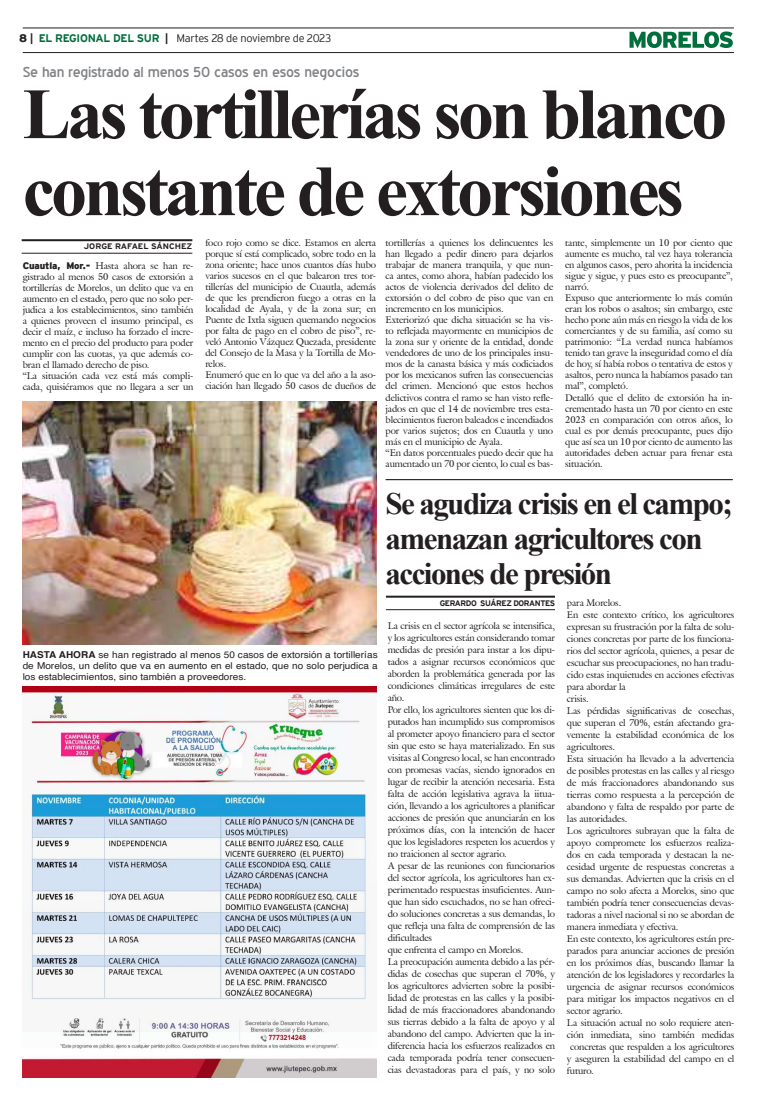
<style>
.page{position:relative;width:757px;height:1106px;background:#fff}
.page>*{position:absolute;margin:0;border:0;box-sizing:border-box;transform-origin:0 0}
.t1{font:700 72px/77px "Times New Roman";letter-spacing:-.05em;color:#231f20}
.t2{font:700 31px/35px "Times New Roman";letter-spacing:-.05em;color:#231f20}
.t3{font:14px "Blue Highway";letter-spacing:-.015em;color:#808285;scale:1.05 1}
.t4{font:300 11px "Interstate";letter-spacing:-.025em;color:#231f20}
.t5{font:9.5px/11px "Galliard IT Cby BT";letter-spacing:-.01em;color:#231f20}
.t6{font:9.5px/11px "Helvetica";letter-spacing:.005em;color:#231f20;text-align:justify;scale:1.05 1}
.t7{font:700 8px "Interstate";letter-spacing:-.05em;color:#231f20}
.t8{font:700 8px "Interstate";color:#231f20;scale:1.05 1}
.s1{font-weight:900}
.s2{font-weight:700}
.s3{font-weight:700;color:#006f3c}
.s4{font-family:"Interstate";font-weight:900}
</style>
<div class="page">
<hr style="left:23px;top:28px;width:711px;height:1px;background:#231f20">
<hr style="left:23px;top:52px;width:711px;height:1px;background:#231f20">
<svg style="left:629px;top:31px;width:104px;height:17px"></svg>
<img style="left:23px;top:687px;width:353px;height:390px">
<hr style="left:22px;top:239px;width:170px;height:2px;background:#231f20">
<hr style="left:22px;top:253px;width:170px;height:1px;background:#231f20">
<img style="left:23px;top:401px;width:353px;height:244px">
<hr style="left:386px;top:479px;width:347px;height:1px;background:#000">
<hr style="left:386px;top:595px;width:169px;height:2px;background:#231f20">
<hr style="left:386px;top:609px;width:169px;height:1px;background:#231f20">
<p class="t4" style="left:19px;top:32px;width:313px"><span class="s1">8</span> <span class="s2">|</span> <span class="s3">EL REGIONAL DEL SUR</span> <span class="s2">|</span> Martes 28 de noviembre de 2023</p>
<h3 class="t3" style="left:23px;top:63px;width:322px">Se han registrado al menos 50 casos en esos negocios</h3>
<h1 class="t1" style="left:23px;top:73px;width:706px">Las tortillerías son blanco constante de extorsiones</h1>
<p class="t8" style="left:84px;top:241px;width:105px">JORGE RAFAEL SÁNCHEZ</p>
<p class="t5" style="left:386px;top:237px;width:169px">tortillerías a quienes los delincuentes les han llegado a pedir dinero para dejarlos trabajar de manera tranquila, y que nun&shy;ca antes, como ahora, habían padecido los actos de violencia derivados del delito de extorsión o del cobro de piso que van en incremento en los municipios.<br>Exteriorizó que dicha situación se ha vis&shy;to reflejada mayormente en municipios de la zona sur y oriente de la entidad, donde vendedores de uno de los principales insu&shy;mos de la canasta básica y más codiciados por los mexicanos sufren las consecuencias del crimen. Mencionó que estos hechos delictivos contra el ramo se han visto refle&shy;jados en que el 14 de noviembre tres esta&shy;blecimientos fueron baleados e incendiados por varios sujetos; dos en Cuautla y uno más en el municipio de Ayala.<br>“En datos porcentuales puedo decir que ha aumentado un 70 por ciento, lo cual es bas-</p>
<p class="t5" style="left:565px;top:237px;width:169px">tante, simplemente un 10 por ciento que aumente es mucho, tal vez haya tolerancia en algunos casos, pero ahorita la incidencia sigue y sigue, y pues esto es preocupante”, narró.<br>Expuso que anteriormente lo más común eran los robos o asaltos; sin embargo, este hecho pone aún más en riesgo la vida de los comerciantes y de su familia, así como su patrimonio: “La verdad nunca habíamos tenido tan grave la inseguridad como el día de hoy, sí había robos o tentativa de estos y asaltos, pero nunca la habíamos pasado tan mal”, completó.<br>Detalló que el delito de extorsión ha in&shy;crementado hasta un 70 por ciento en este 2023 en comparación con otros años, lo cual es por demás preocupante, pues dijo que así sea un 10 por ciento de aumento las autoridades deben actuar para frenar esta situación.</p>
<h2 class="t2" style="left:386px;top:485px;width:349px">Se agudiza crisis en el campo; amenazan agricultores con acciones de presión</h2>
<p class="t7" style="left:440px;top:599px;width:117px">GERARDO SUÁREZ DORANTES</p>
<p class="t5" style="left:205px;top:237px;width:172px">foco rojo como se dice. Estamos en alerta porque sí está complicado, sobre todo en la zona oriente; hace unos cuantos días hubo varios sucesos en el que balearon tres tor&shy;tillerías del municipio de Cuautla, además de que les prendieron fuego a otras en la localidad de Ayala, y de la zona sur; en Puente de Ixtla siguen quemando negocios por falta de pago en el cobro de piso”, re&shy;veló Antonio Vázquez Quezada, presidente del Consejo de la Masa y la Tortilla de Mo&shy;relos.<br>Enumeró que en lo que va del año a la aso&shy;ciación han llegado 50 casos de dueños de</p>
<p class="t5" style="left:23px;top:260px;width:172px"><span class="s4">Cuautla, Mor.-</span> Hasta ahora se han re&shy;gistrado al menos 50 casos de extorsión a tortillerías de Morelos, un delito que va en aumento en el estado, pero que no solo per&shy;judica a los establecimientos, sino también a quienes proveen el insumo principal, es decir el maíz, e incluso ha forzado el incre&shy;mento en el precio del producto para poder cumplir con las cuotas, ya que además co&shy;bran el llamado derecho de piso.<br>“La situación cada vez está más compli&shy;cada, quisiéramos que no llegara a ser un</p>
<p class="t5" style="left:567px;top:597px;width:56px">para Morelos.</p>
<p class="t5" style="left:567px;top:609px;width:169px">En este contexto crítico, los agricultores</p>
<p class="t5" style="left:567px;top:621px;width:169px">expresan su frustración por la falta de solu-</p>
<p class="t5" style="left:567px;top:633px;width:169px">ciones concretas por parte de los funciona-</p>
<p class="t5" style="left:567px;top:645px;width:169px">rios del sector agrícola, quienes, a pesar de</p>
<p class="t5" style="left:567px;top:657px;width:169px">escuchar sus preocupaciones, no han tradu-</p>
<p class="t5" style="left:567px;top:669px;width:169px">cido estas inquietudes en acciones efectivas</p>
<p class="t5" style="left:567px;top:681px;width:60px">para abordar la</p>
<p class="t5" style="left:567px;top:693px;width:23px">crisis.</p>
<p class="t5" style="left:567px;top:705px;width:169px">Las pérdidas significativas de cosechas,</p>
<p class="t5" style="left:567px;top:717px;width:169px">que superan el 70%, están afectando gra-</p>
<p class="t5" style="left:567px;top:729px;width:169px">vemente la estabilidad económica de los</p>
<p class="t5" style="left:567px;top:741px;width:50px">agricultores.</p>
<p class="t5" style="left:567px;top:753px;width:169px">Esta situación ha llevado a la advertencia</p>
<p class="t5" style="left:567px;top:765px;width:169px">de posibles protestas en las calles y al riesgo</p>
<p class="t5" style="left:567px;top:777px;width:169px">de más fraccionadores abandonando sus</p>
<p class="t5" style="left:567px;top:789px;width:169px">tierras como respuesta a la percepción de</p>
<p class="t5" style="left:567px;top:801px;width:169px">abandono y falta de respaldo por parte de</p>
<p class="t5" style="left:567px;top:813px;width:62px">las autoridades.</p>
<p class="t5" style="left:567px;top:825px;width:169px">Los agricultores subrayan que la falta de</p>
<p class="t5" style="left:567px;top:837px;width:169px">apoyo compromete los esfuerzos realiza-</p>
<p class="t5" style="left:567px;top:849px;width:169px">dos en cada temporada y destacan la ne-</p>
<p class="t5" style="left:567px;top:861px;width:169px">cesidad urgente de respuestas concretas a</p>
<p class="t5" style="left:567px;top:873px;width:169px">sus demandas. Advierten que la crisis en el</p>
<p class="t5" style="left:567px;top:885px;width:169px">campo no solo afecta a Morelos, sino que</p>
<p class="t5" style="left:567px;top:897px;width:169px">también podría tener consecuencias devas-</p>
<p class="t5" style="left:567px;top:909px;width:169px">tadoras a nivel nacional si no se abordan de</p>
<p class="t5" style="left:567px;top:921px;width:113px">manera inmediata y efectiva.</p>
<p class="t5" style="left:567px;top:933px;width:169px">En este contexto, los agricultores están pre-</p>
<p class="t5" style="left:567px;top:945px;width:169px">parados para anunciar acciones de presión</p>
<p class="t5" style="left:567px;top:957px;width:169px">en los próximos días, buscando llamar la</p>
<p class="t5" style="left:567px;top:969px;width:169px">atención de los legisladores y recordarles la</p>
<p class="t5" style="left:567px;top:981px;width:169px">urgencia de asignar recursos económicos</p>
<p class="t5" style="left:567px;top:993px;width:169px">para mitigar los impactos negativos en el</p>
<p class="t5" style="left:567px;top:1005px;width:57px">sector agrario.</p>
<p class="t5" style="left:567px;top:1017px;width:169px">La situación actual no solo requiere aten-</p>
<p class="t5" style="left:567px;top:1029px;width:169px">ción inmediata, sino también medidas</p>
<p class="t5" style="left:570px;top:1041px;width:166px">concretas que respalden a los agricultores</p>
<p class="t5" style="left:567px;top:1053px;width:169px">y aseguren la estabilidad del campo en el</p>
<p class="t5" style="left:567px;top:1065px;width:28px">futuro.</p>
<p class="t5" style="left:388px;top:620px;width:169px;line-height:12px">La crisis en el sector agrícola se intensifica, y los agricultores están considerando tomar medidas de presión para instar a los dipu&shy;tados a asignar recursos económicos que aborden la problemática generada por las condiciones climáticas irregulares de este año.<br>Por ello, los agricultores sienten que los di&shy;putados han incumplido sus compromisos al prometer apoyo financiero para el sector sin que esto se haya materializado. En sus visitas al Congreso local, se han encontrado con promesas vacías, siendo ignorados en lugar de recibir la atención necesaria. Esta falta de acción legislativa agrava la iitua&shy;ción, llevando a los agricultores a planificar acciones de presión que anunciarán en los próximos días, con la intención de hacer que los legisladores respeten los acuerdos y no traicionen al sector agrario.<br>A pesar de las reuniones con funcionarios del sector agrícola, los agricultores han ex&shy;perimentado respuestas insuficientes. Aun&shy;que han sido escuchados, no se han ofreci&shy;do soluciones concretas a sus demandas, lo que refleja una falta de comprensión de las dificultades<br>que enfrenta el campo en Morelos.<br>La preocupación aumenta debido a las pér&shy;didas de cosechas que superan el 70%, y los agricultores advierten sobre la posibi&shy;lidad de protestas en las calles y la posibi&shy;lidad de más fraccionadores abandonando sus tierras debido a la falta de apoyo y al abandono del campo. Advierten que la in&shy;diferencia hacia los esfuerzos realizados en cada temporada podría tener consecuen&shy;cias devastadoras para el país, y no solo</p>
<p class="t6" style="left:23px;top:650px;width:340px"><span class="s2">HASTA AHORA</span> se han registrado al menos 50 casos de extorsión a tortillerías de Morelos, un delito que va en aumento en el estado, que no solo perjudica a los establecimientos, sino también a proveedores.</p>
</div>
